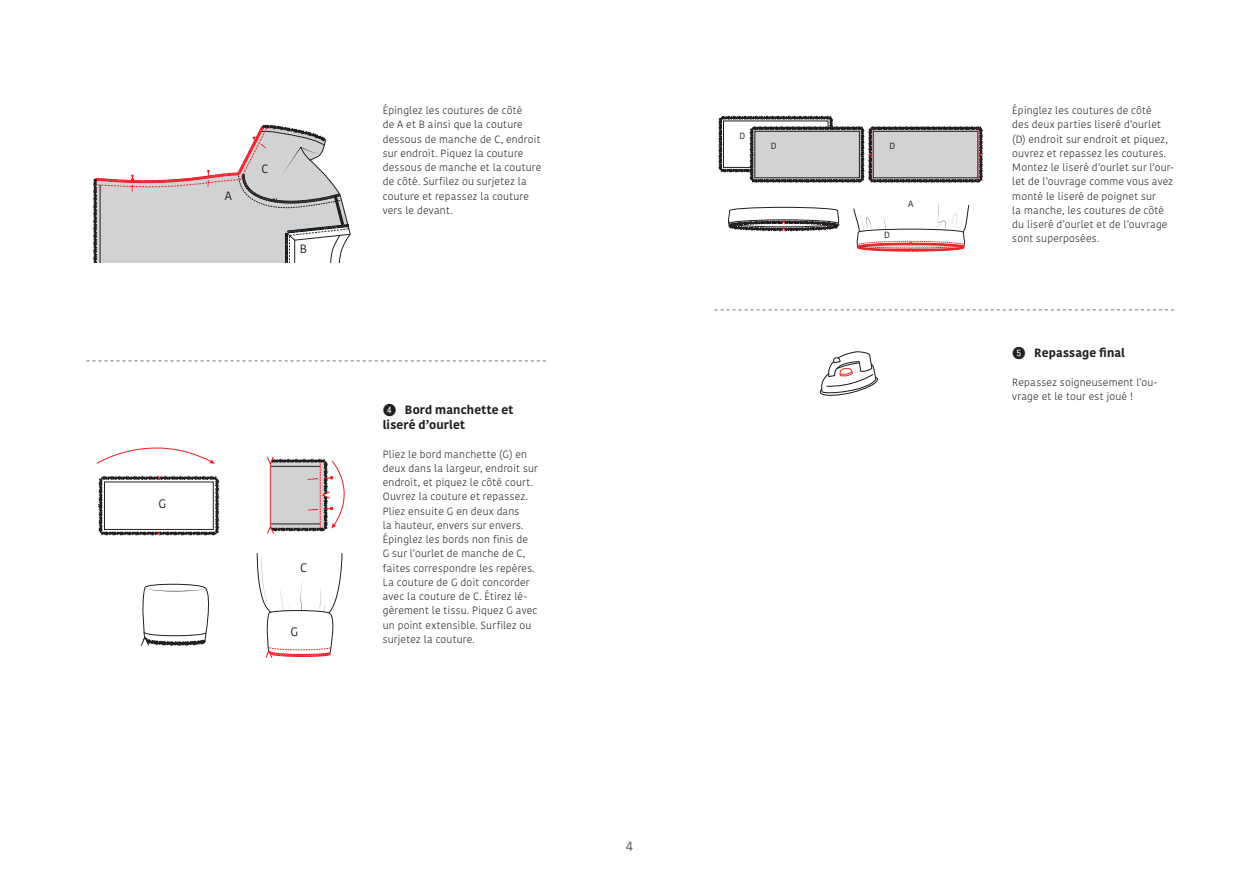
<style>
.page{position:relative;width:1259px;height:893px;background:#fff}
.page>*{position:absolute;margin:0;border:0;box-sizing:border-box;transform-origin:0 0}
.Let_op{font:13.5px "Kohinoor";color:#57585a}
.t1{font:12.3px "Kohinoor";color:#231f20}
.InterTitle{font:700 12px/15px "Kohinoor";letter-spacing:.015em;color:#231f20}
.t2{font:12px "Kohinoor";color:#231f20}
.Text{font:300 10.5px/14.2px "Kohinoor";letter-spacing:.02em;color:#231f20}
.t3{font:9px "Kohinoor";color:#231f20}
.s1{font-family:"Fyra Numeric Circle Closed";font-weight:400;font-size:16.5px}
</style>
<div class="page">
<svg style="left:92px;top:126px;width:259px;height:136px"></svg>
<svg style="left:98px;top:475px;width:122px;height:61px"></svg>
<svg style="left:97px;top:447px;width:118px;height:17px"></svg>
<svg style="left:266px;top:456px;width:79px;height:78px"></svg>
<svg style="left:140px;top:583px;width:70px;height:64px"></svg>
<svg style="left:256px;top:553px;width:86px;height:105px"></svg>
<svg style="left:719px;top:116px;width:263px;height:67px"></svg>
<svg style="left:853px;top:204px;width:116px;height:49px"></svg>
<svg style="left:728px;top:207px;width:112px;height:25px"></svg>
<svg style="left:714px;top:309px;width:460px;height:1px"></svg>
<svg style="left:86px;top:360px;width:460px;height:1px"></svg>
<svg style="left:820px;top:351px;width:58px;height:45px"></svg>
<p class="t2" style="left:225px;top:188px;width:9px">A</p>
<p class="t2" style="left:261px;top:161px;width:8px">C</p>
<p class="t2" style="left:300px;top:242px;width:9px">B</p>
<p class="t1" style="left:159px;top:496px;width:9px">G</p>
<p class="t1" style="left:300px;top:559px;width:8px">C</p>
<p class="t1" style="left:290px;top:624px;width:9px">G</p>
<p class="Text" style="left:383px;top:104px;width:160px">Épinglez les coutures de côté<br>de A et B ainsi que la couture dessous de manche de C, endroit sur endroit. Piquez la couture dessous de manche et la couture de côté. Surfilez ou surjetez la couture et repassez la couture vers le devant.</p>
<p class="InterTitle" style="left:383px;top:403px;width:132px"><span class="s1">4</span> Bord manchette et liseré d’ourlet</p>
<p class="Text" style="left:383px;top:447px;width:156px">Pliez le bord manchette (G) en deux dans la largeur, endroit sur endroit, et piquez le côté court.<br>Ouvrez la couture et repassez.<br>Pliez ensuite G en deux dans<br>la hauteur, envers sur envers.<br>Épinglez les bords non finis de<br>G sur l’ourlet de manche de C, faites correspondre les repères.<br>La couture de G doit concorder avec la couture de C. Étirez lé‑ gèrement le tissu. Piquez G avec un point extensible. Surfilez ou surjetez la couture.</p>
<p class="Let_op" style="left:626px;top:837px;width:9px">4</p>
<p class="t3" style="left:739px;top:130px;width:7px">D</p>
<p class="t3" style="left:771px;top:140px;width:7px">D</p>
<p class="t3" style="left:889px;top:140px;width:7px">D</p>
<p class="t3" style="left:884px;top:229px;width:7px">D</p>
<p class="t3" style="left:908px;top:198px;width:7px">A</p>
<p class="Text" style="left:1012px;top:104px;width:163px">Épinglez les coutures de côté<br>des deux parties liseré d’ourlet (D) endroit sur endroit et piquez, ouvrez et repassez les coutures.<br>Montez le liseré d’ourlet sur l’our‑ let de l’ouvrage comme vous avez monté le liseré de poignet sur<br>la manche, les coutures de côté du liseré d’ourlet et de l’ouvrage sont superposées.</p>
<p class="InterTitle" style="left:1012px;top:346px;width:114px"><span class="s1">5</span> Repassage final</p>
<p class="Text" style="left:1012px;top:375px;width:147px">Repassez soigneusement l’ou‑ vrage et le tour est joué !</p>
</div>
